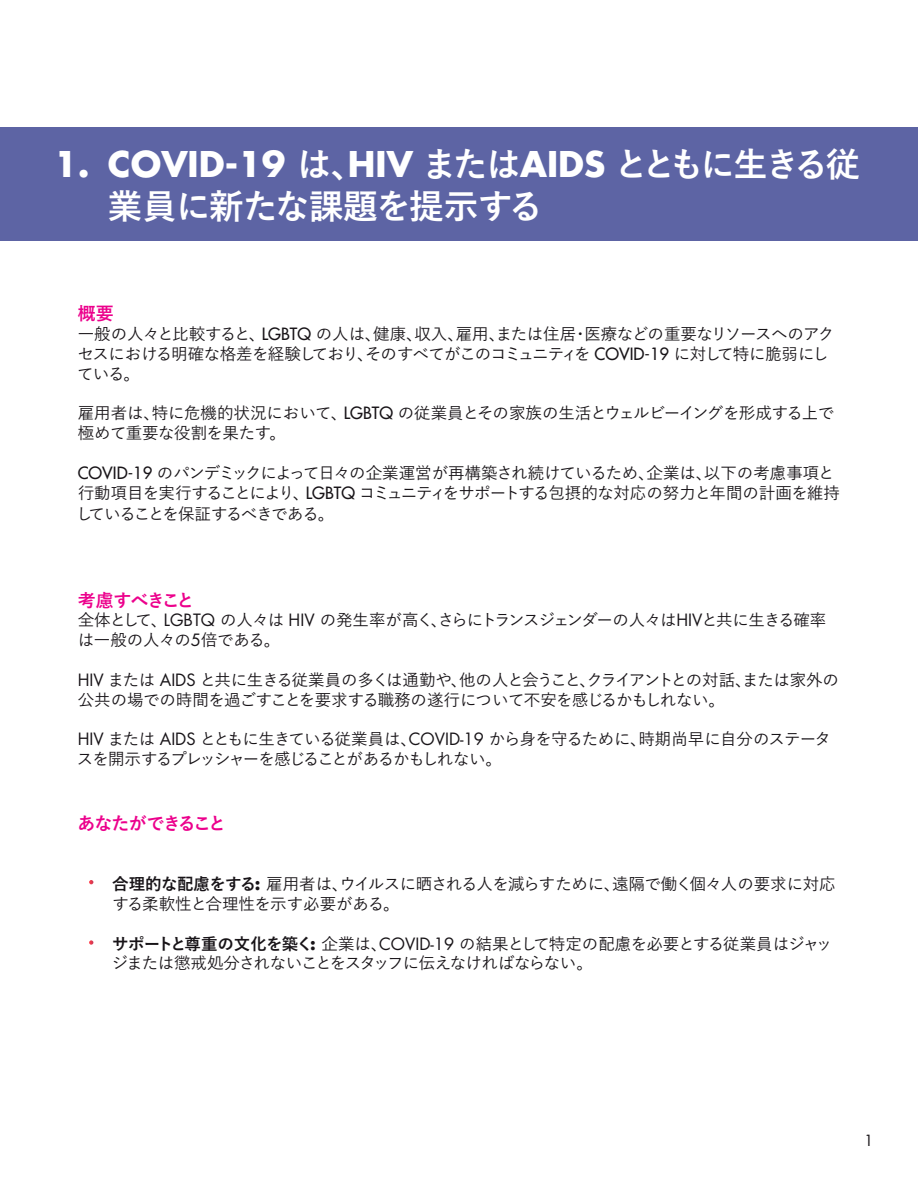
<style>
.page{position:relative;width:918px;height:1188px;background:#fff}
.page>*{position:absolute;margin:0;border:0;box-sizing:border-box;transform-origin:0 0}
.t1{font:700 34.5px "Futura";color:#fff}
.t2{font:700 34.5px "Yu Go";letter-spacing:-.025em;color:#fff}
.t3{font:700 18px "Yu Go";letter-spacing:-.07em;color:#ec008c}
.t4{font:500 16.5px/19.8px "Yu Go";letter-spacing:-.04em;color:#181418}
.t5{font:500 16.5px/19.8px "Yu Go";letter-spacing:-.02em;color:#181418}
.t6{font:500 16.5px "Yu Go";letter-spacing:-.08em;color:#181418}
.t7{font:15px "Futura";color:#181418}
.s1{font-family:"Yu Go"}
.s2{font-family:"Futura";font-weight:400}
.s3{font-weight:700}
.s4{font-family:"Futura";font-weight:700}
</style>
<div class="page">
<div style="left:0;top:128px;width:918px;height:113px;background:#5d64a4"></div>
<svg style="left:89px;top:880px;width:4px;height:4px"></svg>
<svg style="left:89px;top:940px;width:4px;height:5px"></svg>
<h1 class="t1" style="left:54px;top:140px;width:808px">1. COVID-19 <span class="s1">は、</span>HIV <span class="s1">または</span>AIDS <span class="s1">とともに生きる従</span></h1>
<h1 class="t2" style="left:108px;top:187px;width:436px">業員に新たな課題を提示する</h1>
<p class="t3" style="left:78px;top:304px;width:37px">概要</p>
<p class="t4" style="left:77px;top:322px;width:758px">一般の人々と比較すると、<span class="s2">LGBTQ</span> の人は、健康、収入、雇用、または住居・医療などの重要なリソースへのアクセスにおける明確な格差を経験しており、そのすべてがこのコミュニティを <span class="s2">COVID-19</span> に対して特に脆弱にしている。</p>
<p class="t5" style="left:78px;top:401px;width:758px">雇用者は、特に危機的状況において、<span class="s2">LGBTQ</span> の従業員とその家族の生活とウェルビーイングを形成する上で極めて重要な役割を果たす。</p>
<p class="t4" style="left:78px;top:461px;width:764px"><span class="s2">COVID-19</span> のパンデミックによって日々の企業運営が再構築され続けているため、企業は、以下の考慮事項と行動項目を実行することにより、<span class="s2">LGBTQ</span> コミュニティをサポートする包摂的な対応の努力と年間の計画を維持</p>
<p class="t6" style="left:76px;top:499px;width:260px">していることを保証するべきである。</p>
<p class="t3" style="left:78px;top:590px;width:118px">考慮すべきこと</p>
<p class="t4" style="left:78px;top:608px;width:750px">全体として、<span class="s2">LGBTQ</span> の人々は <span class="s2">HIV</span> の発生率が高く、さらにトランスジェンダーの人々は<span class="s2">HIV</span>と共に生きる確率は一般の人々の<span class="s2">5</span>倍である。</p>
<p class="t4" style="left:78px;top:668px;width:763px"><span class="s2">HIV</span> または <span class="s2">AIDS</span> と共に生きる従業員の多くは通勤や、他の人と会うこと、クライアントとの対話、または家外の公共の場での時間を過ごすことを要求する職務の遂行について不安を感じるかもしれない。</p>
<p class="t4" style="left:77px;top:727px;width:756px"><span class="s2">HIV</span> または <span class="s2">AIDS</span> とともに生きている従業員は、<span class="s2">COVID-19</span> から身を守るために、時期尚早に自分のステータスを開示するプレッシャーを感じることがあるかもしれない。</p>
<p class="t3" style="left:77px;top:813px;width:150px">あなたができること</p>
<p class="t4" style="left:112px;top:872px;width:725px"><span class="s3">合理的な配慮をする</span><span class="s4">:</span> 雇用者は、ウイルスに晒される人を減らすために、遠隔で働く個々人の要求に対応する柔軟性と合理性を示す必要がある。</p>
<p class="t4" style="left:112px;top:932px;width:722px"><span class="s3">サポートと尊重の文化を築く</span><span class="s4">:</span> 企業は、<span class="s2">COVID-19</span> の結果として特定の配慮を必要とする従業員はジャッジまたは懲戒処分されないことをスタッフに伝えなければならない。</p>
<p class="t7" style="left:864px;top:1130px;width:11px">1</p>
</div>
